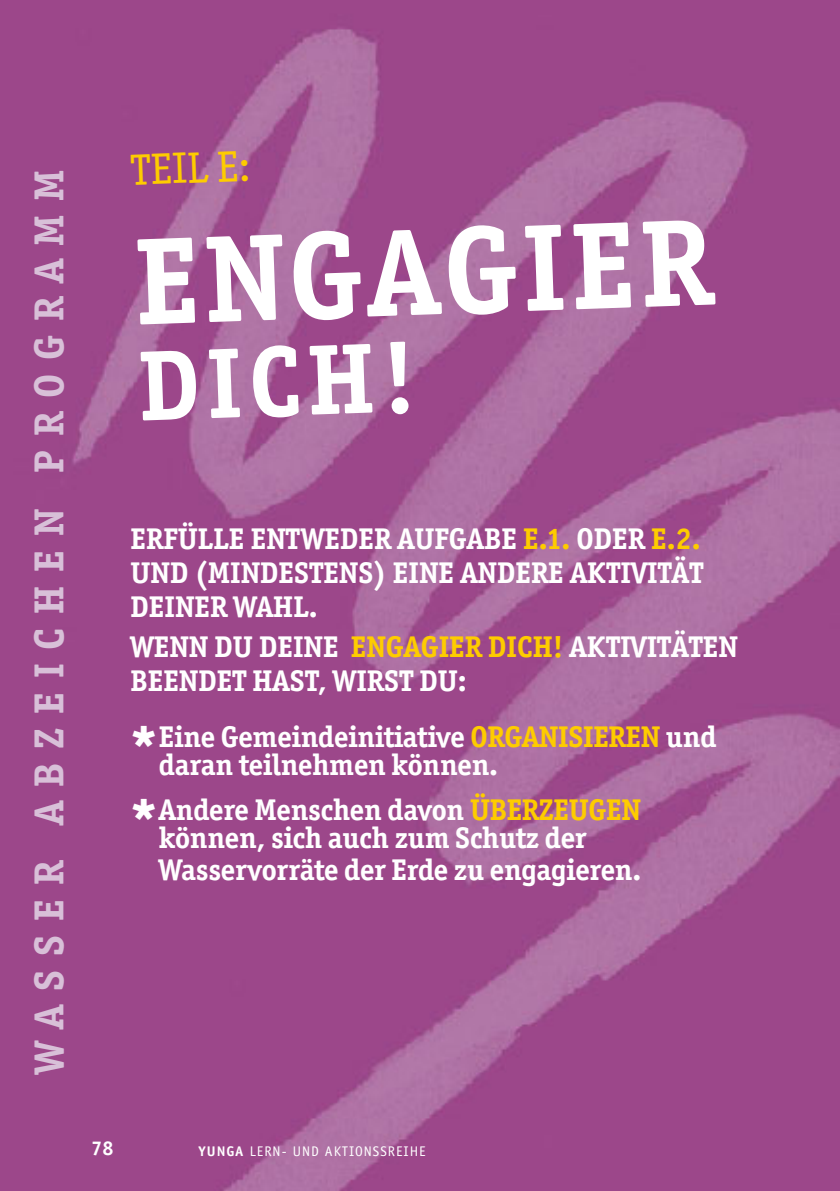
<style>
.page{position:relative;width:840px;height:1191px;background:#fff}
.page>*{position:absolute;margin:0;border:0;box-sizing:border-box;transform-origin:0 0}
.t1{font:700 124px "Officina Ser ITC Std";color:#fff}
.t2{font:700 100px "Officina Ser ITC Std";color:#fff}
.t3{font:44px "Officina Ser ITC Std";color:#fecc00}
.t4{font:700 42px "Officina Ser ITC Std";letter-spacing:.33em;color:#d8c0d8}
.t5{font:700 30px/56.4px "Officina Ser ITC Std";letter-spacing:-.01em;color:#fff}
.t6{font:700 30px "Officina Ser ITC Std";color:#fecc00}
.t7{font:700 20px "Officina Sans Std";color:#fff}
.t8{font:14px "Officina Sans Std";letter-spacing:.07em;color:#fff}
.s1{color:#fff}
.s2{color:#fecc00}
.s3{font-weight:700}
</style>
<div class="page">
<img style="left:0;top:0;width:839px;height:1191px">
<svg style="left:133px;top:725px;width:22px;height:22px"></svg>
<svg style="left:133px;top:798px;width:22px;height:22px"></svg>
<svg style="left:389px;top:341px;width:19px;height:73px"></svg>
<h3 class="t4" style="left:23px;top:1074px;width:906px;rotate:-90deg">Wasser Abzeichen Programm</h3>
<h3 class="t3" style="left:130px;top:144px;width:121px;rotate:-2deg">Teil E:</h3>
<h1 class="t1" style="left:132px;top:206px;width:144px;rotate:-2deg">Engagier</h1>
<h2 class="t2" style="left:136px;top:325px;width:59px;rotate:-2deg">dich</h2>
<p class="t5" style="left:130px;top:510px;width:84px">Erfülle</p>
<p class="t5" style="left:250px;top:510px;width:19px">entweder</p>
<p class="t5" style="left:397px;top:510px;width:69px">Aufgabe</p>
<p class="t6" style="left:523px;top:520px;width:89px">E.1. <span class="s1">oder</span></p>
<p class="t6" style="left:650px;top:520px;width:51px">E.2.</p>
<p class="t5" style="left:130px;top:544px;width:20px">und</p>
<p class="t5" style="left:194px;top:544px;width:53px">(mindestens</p>
<p class="t5" style="left:373px;top:544px;width:36px">) eine</p>
<p class="t5" style="left:460px;top:544px;width:19px">andere</p>
<p class="t5" style="left:569px;top:544px;width:51px">Aktivit</p>
<p class="t5" style="left:671px;top:544px;width:29px">ät</p>
<p class="t5" style="left:130px;top:578px;width:18px">deiner</p>
<p class="t5" style="left:233px;top:578px;width:86px">Wahl .</p>
<p class="t5" style="left:130px;top:618px;width:43px">Wenn</p>
<p class="t5" style="left:214px;top:618px;width:61px">du deine</p>
<p class="t6" style="left:351px;top:628px;width:34px">Engagier</p>
<p class="t6" style="left:488px;top:628px;width:17px">dich</p>
<p class="t5" style="left:552px;top:618px;width:68px"><span class="s2">!</span> Aktivit</p>
<p class="t5" style="left:671px;top:618px;width:35px">äten</p>
<p class="t5" style="left:130px;top:652px;width:18px">beendet</p>
<p class="t5" style="left:252px;top:652px;width:18px">hast</p>
<p class="t5" style="left:318px;top:652px;width:33px">, wirst</p>
<p class="t5" style="left:159px;top:652px;width:558px;text-align:center">du :<br>Eine Gemeindeinitiative <span class="s2">ORGANISIEREN</span> und</p>
<p class="t5" style="left:159px;top:742px;width:483px;line-height:45px">daran teilnehmen können.<br>Andere Menschen davon <span class="s2">ÜBERZEUGEN</span></p>
<p class="t5" style="left:159px;top:822px;width:483px;line-height:32px">können, sich auch zum Schutz der<br>Wasservorräte der Erde zu engagieren.</p>
<p class="t7" style="left:91px;top:1135px;width:24px">78</p>
<p class="t8" style="left:198px;top:1142px;width:228px"><span class="s3">YUNGA</span> LERN- UND AKTIONSSREIHE</p>
</div>
